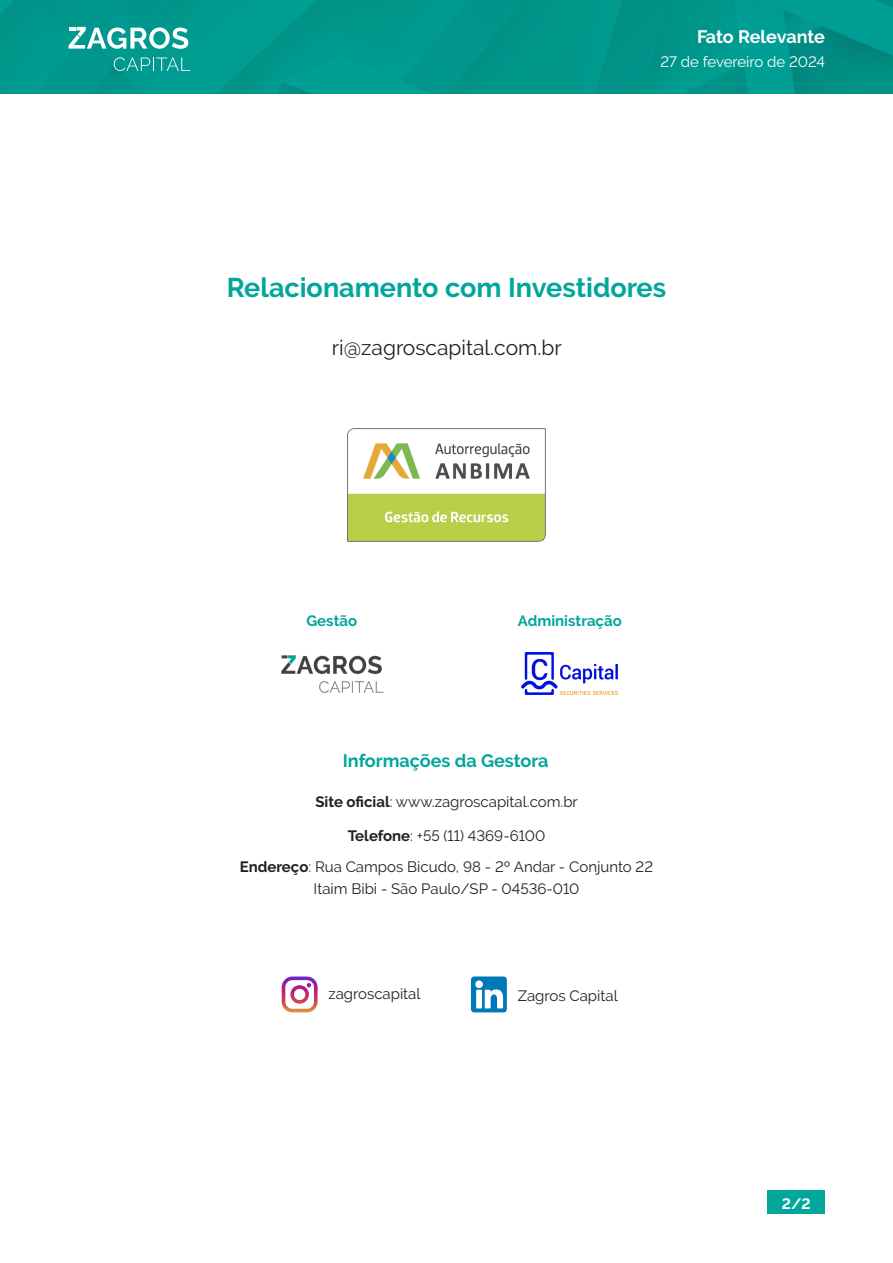
<style>
.page{position:relative;width:893px;height:1263px;background:#fff}
.page>*{position:absolute;margin:0;border:0;box-sizing:border-box;transform-origin:0 0}
.t1{font:700 27px "Raleway";color:#00a79a}
.t2{font:21px "Raleway";color:#231f20}
.t3{font:700 18px "Raleway";color:#00a79a}
.t4{font:700 18px "Raleway";letter-spacing:-.015em;color:#fff}
.t5{font:15px "Raleway";color:#231f20}
.t6{font:15px "Raleway";color:#fff}
.Sub_título{font:700 15px "Raleway";color:#00a79a}
.t7{font:700 15px "Raleway";color:#fff}
.s1{font-weight:700}
</style>
<div class="page">
<img style="left:0;top:0;width:893px;height:94px">
<svg style="left:114px;top:57px;width:76px;height:14px"></svg>
<svg style="left:69px;top:27px;width:119px;height:22px"></svg>
<div style="left:767px;top:1191px;width:58px;height:23px;background:#00a79a"></div>
<img style="left:347px;top:428px;width:198px;height:114px">
<svg style="left:282px;top:976px;width:36px;height:36px"></svg>
<svg style="left:471px;top:976px;width:36px;height:36px"></svg>
<img style="left:522px;top:653px;width:96px;height:41px">
<img style="left:281px;top:655px;width:103px;height:38px">
<p class="t4" style="left:697px;top:27px;width:129px">Fato Relevante</p>
<p class="t6" style="left:661px;top:53px;width:166px">27 de fevereiro de 2024</p>
<p class="t1" style="left:227px;top:272px;width:441px">Relacionamento com Investidores</p>
<p class="t2" style="left:332px;top:336px;width:232px">ri@zagroscapital.com.br</p>
<p class="Sub_título" style="left:306px;top:612px;width:52px">Gestão</p>
<p class="Sub_título" style="left:518px;top:612px;width:105px">Administração</p>
<p class="t3" style="left:343px;top:750px;width:207px">Informações da Gestora</p>
<p class="t5" style="left:315px;top:793px;width:264px"><span class="s1">Site oficial</span>: www.zagroscapital.com.br</p>
<p class="t5" style="left:348px;top:826px;width:199px"><span class="s1">Telefone</span>: +55 (11) 4369-6100</p>
<p class="t5" style="left:240px;top:857px;width:415px"><span class="s1">Endereço</span>: Rua Campos Bicudo, 98 - 2º Andar - Conjunto 22</p>
<p class="t5" style="left:314px;top:880px;width:267px">Itaim Bibi - São Paulo/SP - 04536-010</p>
<p class="t5" style="left:328px;top:985px;width:94px">zagroscapital</p>
<p class="t5" style="left:518px;top:987px;width:102px">Zagros Capital</p>
<p class="t7" style="left:782px;top:1195px;width:30px">2/2</p>
</div>
